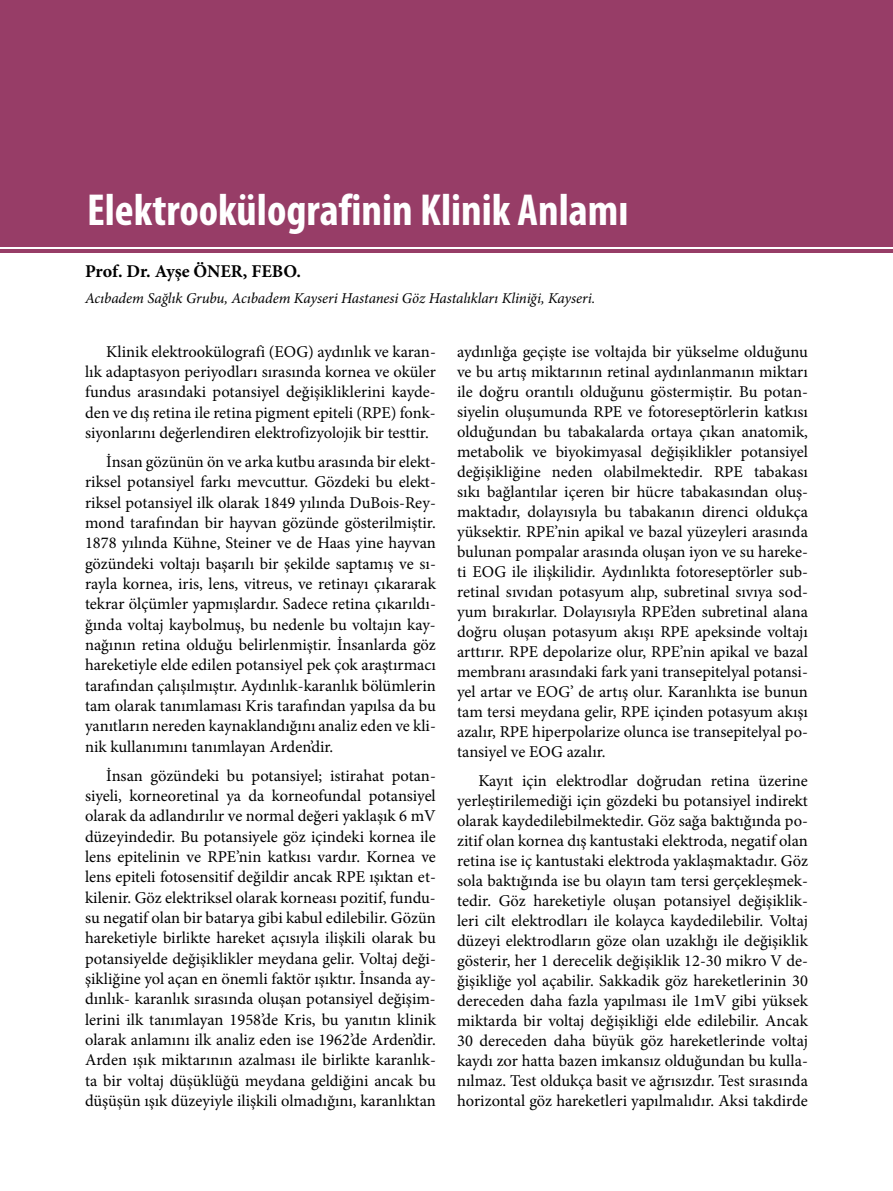
<style>
.page{position:relative;width:893px;height:1191px;background:#fff}
.page>*{position:absolute;margin:0;border:0;box-sizing:border-box;transform-origin:0 0}
.t1{font:700 condensed 45px "Myriad Pro";color:#fff}
.t2{font:700 18px "Minion Pro";color:#000}
.t3{font:16.5px/20px "Minion Pro";color:#000;text-align:justify}
.t4{font:italic 15px "Minion Pro";letter-spacing:-.005em;color:#000}
</style>
<div class="page">
<div style="left:0;top:0;width:893px;height:247px;background:#973d67"></div>
<hr style="left:0;top:250px;width:893px;height:3px;background:#973d67">
<h1 class="t1" style="left:87px;top:182px;width:543px">Elektrookülografinin Klinik Anlamı</h1>
<p class="t2" style="left:85px;top:258px;width:218px">Prof. Dr. Ayşe ÖNER, FEBO.</p>
<p class="t4" style="left:85px;top:288px;width:512px">Acıbadem Sağlık Grubu, Acıbadem Kayseri Hastanesi Göz Hastalıkları Kliniği, Kayseri.</p>
<p class="t3" style="left:457px;top:342px;width:352px">aydınlığa geçişte ise voltajda bir yükselme olduğunu ve bu artış miktarının retinal aydınlanmanın miktarı ile doğru orantılı olduğunu göstermiştir. Bu potan&shy;siyelin oluşumunda RPE ve fotoreseptörlerin katkısı olduğundan bu tabakalarda ortaya çıkan anatomik, metabolik ve biyokimyasal değişiklikler potansiyel değişikliğine neden olabilmektedir. RPE tabakası sıkı bağlantılar içeren bir hücre tabakasından oluş&shy;maktadır, dolayısıyla bu tabakanın direnci oldukça yüksektir. RPE’nin apikal ve bazal yüzeyleri arasında bulunan pompalar arasında oluşan iyon ve su hareke&shy;ti EOG ile ilişkilidir. Aydınlıkta fotoreseptörler sub&shy;retinal sıvıdan potasyum alıp, subretinal sıvıya sod&shy;yum bırakırlar. Dolayısıyla RPE’den subretinal alana doğru oluşan potasyum akışı RPE apeksinde voltajı arttırır. RPE depolarize olur, RPE’nin apikal ve bazal membranı arasındaki fark yani transepitelyal potansi&shy;yel artar ve EOG’ de artış olur. Karanlıkta ise bunun tam tersi meydana gelir, RPE içinden potasyum akışı azalır, RPE hiperpolarize olunca ise transepitelyal po&shy;tansiyel ve EOG azalır.</p>
<p class="t3" style="left:457px;top:770px;width:352px;text-indent:21px">Kayıt için elektrodlar doğrudan retina üzerine yerleştirilemediği için gözdeki bu potansiyel indirekt olarak kaydedilebilmektedir. Göz sağa baktığında po&shy;zitif olan kornea dış kantustaki elektroda, negatif olan retina ise iç kantustaki elektroda yaklaşmaktadır. Göz sola baktığında ise bu olayın tam tersi gerçekleşmek&shy;tedir. Göz hareketiyle oluşan potansiyel değişiklik&shy;leri cilt elektrodları ile kolayca kaydedilebilir. Voltaj düzeyi elektrodların göze olan uzaklığı ile değişiklik gösterir, her 1 derecelik değişiklik 12-30 mikro V de&shy;ğişikliğe yol açabilir. Sakkadik göz hareketlerinin 30 dereceden daha fazla yapılması ile 1mV gibi yüksek miktarda bir voltaj değişikliği elde edilebilir. Ancak 30 dereceden daha büyük göz hareketlerinde voltaj kaydı zor hatta bazen imkansız olduğundan bu kulla&shy;nılmaz. Test oldukça basit ve ağrısızdır. Test sırasında horizontal göz hareketleri yapılmalıdır. Aksi takdirde</p>
<p class="t3" style="left:85px;top:341px;width:352px;line-height:20.4px;text-indent:21px">Klinik elektrookülografi (EOG) aydınlık ve karan&shy;lık adaptasyon periyodları sırasında kornea ve oküler fundus arasındaki potansiyel değişikliklerini kayde&shy;den ve dış retina ile retina pigment epiteli (RPE) fonk&shy;siyonlarını değerlendiren elektrofizyolojik bir testtir.</p>
<p class="t3" style="left:85px;top:451px;width:352px;line-height:20.4px;text-indent:21px">İnsan gözünün ön ve arka kutbu arasında bir elekt&shy;riksel potansiyel farkı mevcuttur. Gözdeki bu elekt&shy;riksel potansiyel ilk olarak 1849 yılında DuBois-Rey&shy;mond tarafından bir hayvan gözünde gösterilmiştir.<br>1878 yılında Kühne, Steiner ve de Haas yine hayvan gözündeki voltajı başarılı bir şekilde saptamış ve sı&shy;rayla kornea, iris, lens, vitreus, ve retinayı çıkararak tekrar ölçümler yapmışlardır. Sadece retina çıkarıldı&shy;ğında voltaj kaybolmuş, bu nedenle bu voltajın kay&shy;nağının retina olduğu belirlenmiştir. İnsanlarda göz hareketiyle elde edilen potansiyel pek çok araştırmacı tarafından çalışılmıştır. Aydınlık-karanlık bölümlerin tam olarak tanımlaması Kris tarafından yapılsa da bu yanıtların nereden kaynaklandığını analiz eden ve kli&shy;nik kullanımını tanımlayan Arden’dir.</p>
<p class="t3" style="left:85px;top:765px;width:352px;line-height:20.4px;text-indent:21px">İnsan gözündeki bu potansiyel; istirahat potan&shy;siyeli, korneoretinal ya da korneofundal potansiyel olarak da adlandırılır ve normal değeri yaklaşık 6 mV düzeyindedir. Bu potansiyele göz içindeki kornea ile lens epitelinin ve RPE’nin katkısı vardır. Kornea ve lens epiteli fotosensitif değildir ancak RPE ışıktan et&shy;kilenir. Göz elektriksel olarak korneası pozitif, fundu&shy;su negatif olan bir batarya gibi kabul edilebilir. Gözün hareketiyle birlikte hareket açısıyla ilişkili olarak bu potansiyelde değişiklikler meydana gelir. Voltaj deği&shy;şikliğine yol açan en önemli faktör ışıktır. İnsanda ay&shy;dınlık- karanlık sırasında oluşan potansiyel değişim&shy;lerini ilk tanımlayan 1958’de Kris, bu yanıtın klinik olarak anlamını ilk analiz eden ise 1962’de Arden’dir.<br>Arden ışık miktarının azalması ile birlikte karanlık&shy;ta bir voltaj düşüklüğü meydana geldiğini ancak bu düşüşün ışık düzeyiyle ilişkili olmadığını, karanlıktan</p>
</div>
